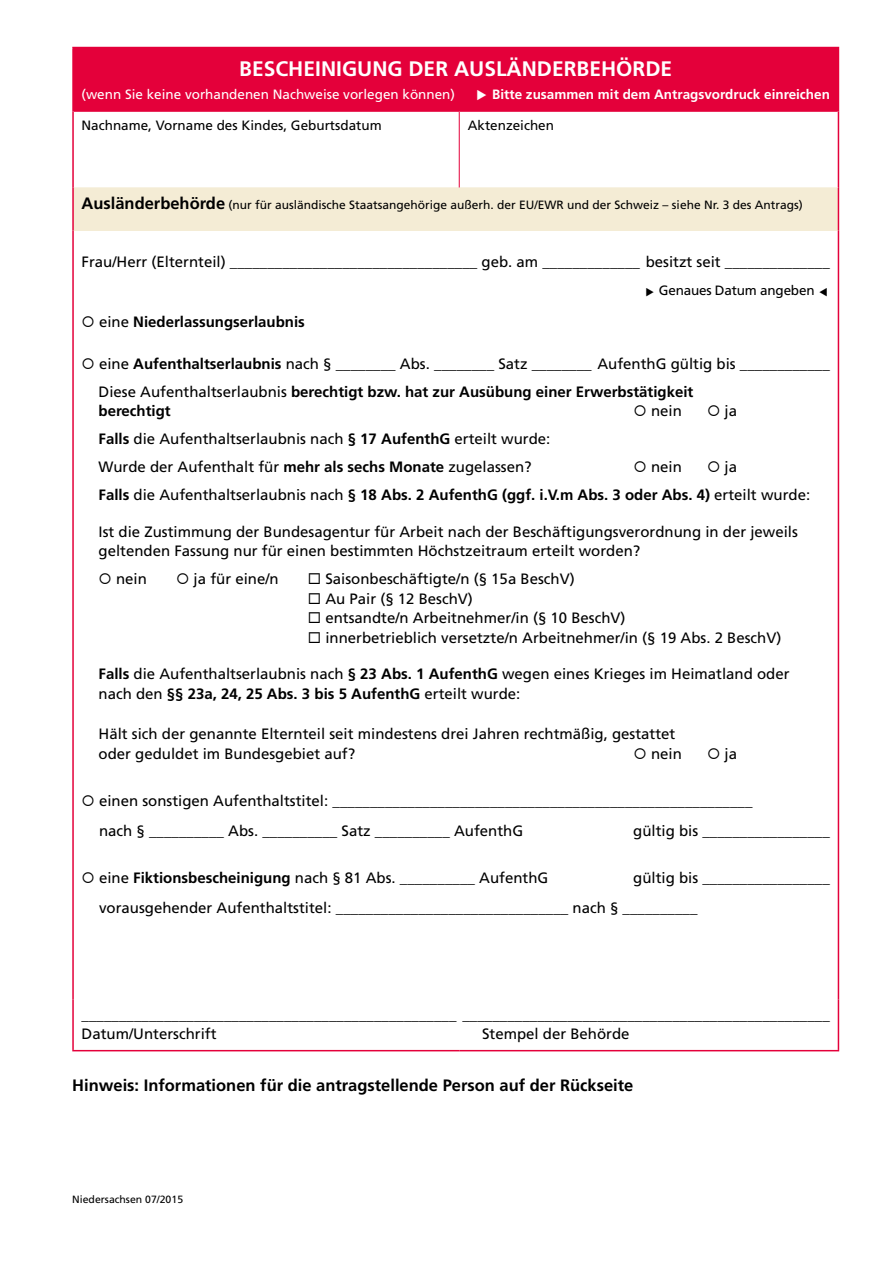
<style>
.page{position:relative;width:893px;height:1263px;background:#fff}
.page>*{position:absolute;margin:0;border:0;box-sizing:border-box;transform-origin:0 0}
.t1{font:700 21px "Frutiger";color:#fff}
.t2{font:700 16.5px "Frutiger";color:#000}
.t3{font:15px/19.5px "Frutiger";color:#000}
.t4{font:700 15px/28px "Frutiger";color:#000}
.t5{font:13.5px "Frutiger";color:#000}
.t6{font:13.5px "Frutiger";color:#fff}
.t7{font:700 13.5px "Frutiger";color:#fff}
.t8{font:12px "Frutiger";color:#000}
.t9{font:10.5px "Frutiger";color:#000}
.s1{font-weight:700;font-size:16.5px}
.s2{font-weight:400}
.s3{font-weight:700}
</style>
<div class="page">
<div style="left:73px;top:48px;width:765px;height:63px;background:#e4003a"></div>
<div style="left:73px;top:188px;width:765px;height:42px;background:#f4ecd5"></div>
<hr style="left:72px;top:111px;width:2px;height:77px;background:#e4003a">
<hr style="left:838px;top:111px;width:1px;height:77px;background:#e4003a">
<hr style="left:72px;top:230px;width:2px;height:769px;background:#e4003a">
<hr style="left:838px;top:230px;width:1px;height:769px;background:#e4003a">
<hr style="left:72px;top:999px;width:2px;height:51px;background:#e4003a">
<hr style="left:838px;top:999px;width:1px;height:51px;background:#e4003a">
<hr style="left:72px;top:1050px;width:387px;height:1px;background:#e4003a">
<hr style="left:459px;top:1050px;width:380px;height:1px;background:#e4003a">
<hr style="left:72px;top:47px;width:387px;height:1px;background:#e4003a">
<hr style="left:72px;top:48px;width:2px;height:63px;background:#e4003a">
<hr style="left:459px;top:47px;width:380px;height:1px;background:#e4003a">
<hr style="left:838px;top:48px;width:1px;height:63px;background:#e4003a">
<hr style="left:74px;top:111px;width:385px;height:1px;background:#e4003a">
<hr style="left:459px;top:111px;width:379px;height:1px;background:#e4003a">
<hr style="left:74px;top:187px;width:385px;height:1px;background:#f4ecd5">
<hr style="left:459px;top:187px;width:379px;height:1px;background:#f4ecd5">
<hr style="left:74px;top:230px;width:385px;height:1px;background:#f4ecd5">
<hr style="left:459px;top:230px;width:379px;height:1px;background:#f4ecd5">
<hr style="left:72px;top:188px;width:2px;height:42px;background:#e4003a">
<hr style="left:838px;top:188px;width:1px;height:42px;background:#e4003a">
<hr style="left:459px;top:112px;width:1px;height:75px;background:#e4003a">
<h1 class="t1" style="left:239px;top:56px;width:434px">BESCHEINIGUNG DER AUSLÄNDERBEHÖRDE</h1>
<p class="t6" style="left:82px;top:87px;width:375px">(wenn Sie keine vorhandenen Nachweise vorlegen können)</p>
<p class="t7" style="left:492px;top:87px;width:339px">Bitte zusammen mit dem Antragsvordruck einreichen</p>
<p class="t5" style="left:82px;top:118px;width:302px">Nachname, Vorname des Kindes, Geburtsdatum</p>
<p class="t5" style="left:468px;top:118px;width:88px">Aktenzeichen</p>
<p class="t8" style="left:82px;top:198px;width:723px"><span class="s1">Ausländerbehörde</span> (nur für ausländische Staatsangehörige außerh. der EU/EWR und der Schweiz – siehe Nr. 3 des Antrags)</p>
<p class="t3" style="left:82px;top:252px;width:750px">Frau/Herr (Elternteil) _________________________________ geb. am _____________ besitzt seit ______________</p>
<p class="t5" style="left:659px;top:282px;width:157px">Genaues Datum angeben</p>
<p class="t4" style="left:82px;top:308px;width:225px">○ <span class="s2">eine</span> Niederlassungserlaubnis</p>
<p class="t3" style="left:99px;top:349px;width:733px;line-height:28px;text-indent:-17px">○ eine <span class="s3">Aufenthaltserlaubnis</span> nach § ________ Abs. ________ Satz ________ AufenthG gültig bis ____________<br>Diese Aufenthaltserlaubnis <span class="s3">berechtigt bzw. hat zur Ausübung einer Erwerbstätigkeit</span></p>
<p class="t4" style="left:99px;top:397px;width:74px">berechtigt</p>
<p class="t3" style="left:634px;top:401px;width:50px">○ nein</p>
<p class="t3" style="left:707px;top:401px;width:32px">○ ja</p>
<p class="t3" style="left:99px;top:425px;width:453px;line-height:28px"><span class="s3">Falls</span> die Aufenthaltserlaubnis nach <span class="s3">§ 17 AufenthG</span> erteilt wurde:<br>Wurde der Aufenthalt für <span class="s3">mehr als sechs Monate</span> zugelassen?</p>
<p class="t4" style="left:99px;top:453px;width:713px;text-indent:608px">○ <span class="s2">ja<br></span>Falls <span class="s2">die Aufenthaltserlaubnis nach</span> § 18 Abs. 2 AufenthG (ggf. i.V.m Abs. 3 oder Abs. 4) <span class="s2">erteilt wurde:</span></p>
<p class="t3" style="left:99px;top:521px;width:701px">Ist die Zustimmung der Bundesagentur für Arbeit nach der Beschäftigungsverordnung in der jeweils geltenden Fassung nur für einen bestimmten Höchstzeitraum erteilt worden?</p>
<p class="t3" style="left:99px;top:569px;width:50px">○ nein</p>
<p class="t3" style="left:176px;top:569px;width:104px">○ ja für eine/n</p>
<p class="t3" style="left:308px;top:569px;width:268px">◻ Saisonbeschäftigte/n (§ 15a BeschV)</p>
<p class="t3" style="left:308px;top:588px;width:167px">◻ Au Pair (§ 12 BeschV)</p>
<p class="t3" style="left:308px;top:608px;width:319px">◻ entsandte/n Arbeitnehmer/in (§ 10 BeschV)</p>
<p class="t3" style="left:308px;top:627px;width:475px">◻ innerbetrieblich versetzte/n Arbeitnehmer/in (§ 19 Abs. 2 BeschV)</p>
<p class="t3" style="left:99px;top:664px;width:693px"><span class="s3">Falls</span> die Aufenthaltserlaubnis nach <span class="s3">§ 23 Abs. 1 AufenthG</span> wegen eines Krieges im Heimatland oder nach den <span class="s3">§§ 23a, 24, 25 Abs. 3 bis 5 AufenthG</span> erteilt wurde:</p>
<p class="t3" style="left:99px;top:724px;width:578px">Hält sich der genannte Elternteil seit mindestens drei Jahren rechtmäßig, gestattet oder geduldet im Bundesgebiet auf?</p>
<p class="t3" style="left:634px;top:457px;width:50px">○ nein</p>
<p class="t3" style="left:634px;top:744px;width:50px">○ nein</p>
<p class="t3" style="left:707px;top:744px;width:32px">○ ja</p>
<p class="t3" style="left:99px;top:785px;width:655px;line-height:30px;text-indent:-18px">○ einen sonstigen Aufenthaltstitel: ________________________________________________________ nach § __________ Abs. __________ Satz __________ AufenthG</p>
<p class="t3" style="left:633px;top:821px;width:198px">gültig bis _________________</p>
<p class="t3" style="left:82px;top:868px;width:468px">○ eine <span class="s3">Fiktionsbescheinigung</span> nach § 81 Abs. __________ AufenthG</p>
<p class="t3" style="left:99px;top:862px;width:732px;line-height:30px;text-indent:534px">gültig bis _________________ vorausgehender Aufenthaltstitel: _______________________________ nach § __________</p>
<p class="t3" style="left:82px;top:1004px;width:750px">__________________________________________________ _________________________________________________<br>Datum/Unterschrift</p>
<p class="t3" style="left:482px;top:1024px;width:149px">Stempel der Behörde</p>
<p class="t2" style="left:72px;top:1075px;width:563px">Hinweis: Informationen für die antragstellende Person auf der Rückseite</p>
<p class="t9" style="left:72px;top:1193px;width:112px">Niedersachsen 07/2015</p>
</div>
